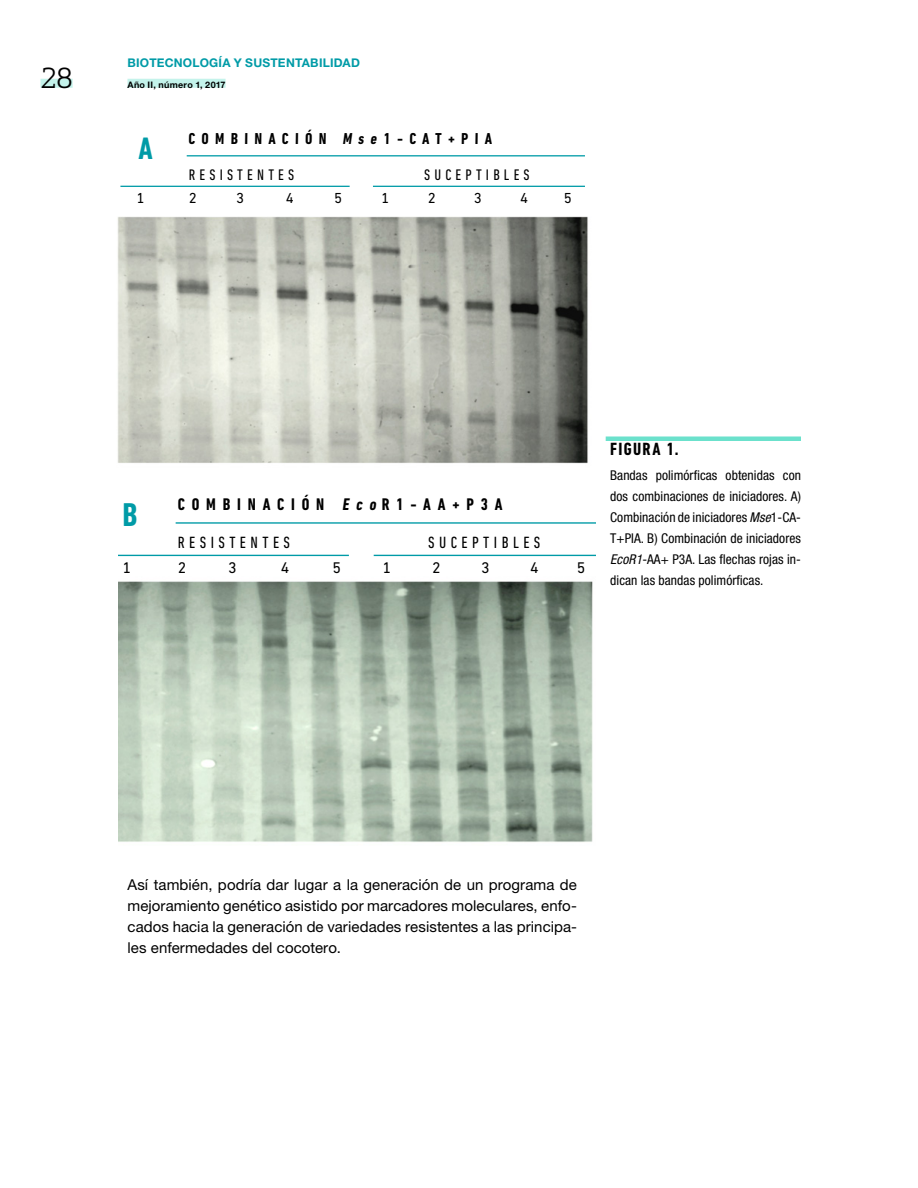
<style>
.page{position:relative;width:918px;height:1188px;background:#fff}
.page>*{position:absolute;margin:0;border:0;box-sizing:border-box;transform-origin:0 0}
.t1{font:700 condensed 33.6px "DIN Next LT Pro";color:#009ba7}
.t2{font:700 condensed 31.5px "DIN Next LT Pro";color:#009ba7}
.t3{font:27px "Apex Serif";color:#000}
.t4{font:700 condensed 18px "DIN Next LT Pro";letter-spacing:.07em;color:#000}
.t5{font:700 condensed 17.1px "DIN Next LT Pro";letter-spacing:.4em;color:#000}
.t6{font:condensed 16.65px "DIN Next LT Pro";letter-spacing:.27em;color:#000}
.t7{font:700 condensed 16.05px "DIN Next LT Pro";color:#000}
.t8{font:15.75px "DIN Next LT Pro";color:#000}
.t9{font:condensed 15.6px "DIN Next LT Pro";letter-spacing:.27em;color:#000}
.t10{font:15px/21px "Helvetica Neue LT Std";letter-spacing:.005em;color:#000;text-align:justify}
.t11{font:14.7px "DIN Next LT Pro";color:#000}
.t12{font:condensed 13.5px/21px "Helvetica Neue LT Std";letter-spacing:.005em;color:#000;text-align:justify}
.t13{font:700 12px "Helvetica Neue LT Std";letter-spacing:.02em;color:#009ba7}
.t14{font:700 9px "Helvetica Neue LT Std";letter-spacing:.03em;color:#000}
.s1{color:#fff}
.s2{font-style:italic}
</style>
<div class="page">
<div style="left:40px;top:79px;width:33px;height:9px;background:#c4f3eb"></div>
<div style="left:128px;top:79px;width:98px;height:9px;background:#c4f3eb"></div>
<img style="left:117px;top:216px;width:471px;height:248px">
<hr style="left:120px;top:186px;width:230px;height:1px;background:#009ba7">
<hr style="left:187px;top:155px;width:398px;height:1px;background:#009ba7">
<hr style="left:373px;top:186px;width:212px;height:1px;background:#009ba7">
<img style="left:119px;top:523px;width:477px;height:319px">
<hr style="left:119px;top:555px;width:230px;height:1px;background:#009ba7">
<hr style="left:176px;top:522px;width:420px;height:2px;background:#009ba7">
<hr style="left:374px;top:555px;width:222px;height:1px;background:#009ba7">
<div style="left:606px;top:436px;width:195px;height:5px;background:#6be1cc"></div>
<h3 class="t3" style="left:40px;top:60px;width:34px">28</h3>
<p class="t13" style="left:128px;top:55px;width:234px">BIOTECNOLOGÍA Y SUSTENTABILIDAD</p>
<p class="t14" style="left:128px;top:79px;width:100px">Año II, número 1, 2017</p>
<h2 class="t2" style="left:139px;top:131px;width:16px">A</h2>
<p class="t7" style="left:188px;top:129px;width:140px">COMBINACIÓN</p>
<p class="t7" style="left:358px;top:129px;width:136px"><span class="s1">SE</span>1-CAT+PIA</p>
<p class="t9" style="left:189px;top:165px;width:107px">RESISTENTES</p>
<p class="t9" style="left:424px;top:165px;width:107px">SUCEPTIBLES</p>
<p class="t7" style="left:342px;top:129px;width:38px">Mse</p>
<p class="t11" style="left:137px;top:189px;width:10px">1</p>
<p class="t11" style="left:189px;top:189px;width:10px">2</p>
<p class="t11" style="left:236px;top:189px;width:10px">3</p>
<p class="t11" style="left:286px;top:189px;width:10px">4</p>
<p class="t11" style="left:334px;top:189px;width:10px">5</p>
<p class="t11" style="left:381px;top:189px;width:10px">1</p>
<p class="t11" style="left:428px;top:189px;width:10px">2</p>
<p class="t11" style="left:474px;top:189px;width:10px">3</p>
<p class="t11" style="left:520px;top:189px;width:10px">4</p>
<p class="t11" style="left:564px;top:189px;width:10px">5</p>
<h1 class="t1" style="left:122px;top:496px;width:16px">B</h1>
<p class="t5" style="left:178px;top:495px;width:148px">COMBINACIÓN</p>
<p class="t5" style="left:342px;top:495px;width:162px">EcoR1-AA+P3A</p>
<p class="t6" style="left:178px;top:533px;width:114px">RESISTENTES</p>
<p class="t6" style="left:428px;top:533px;width:114px">SUCEPTIBLES</p>
<p class="t8" style="left:122px;top:558px;width:10px">1</p>
<p class="t8" style="left:178px;top:558px;width:10px">2</p>
<p class="t8" style="left:228px;top:558px;width:10px">3</p>
<p class="t8" style="left:281px;top:558px;width:10px">4</p>
<p class="t8" style="left:332px;top:558px;width:10px">5</p>
<p class="t8" style="left:382px;top:558px;width:10px">1</p>
<p class="t8" style="left:432px;top:558px;width:10px">2</p>
<p class="t8" style="left:481px;top:558px;width:10px">3</p>
<p class="t8" style="left:530px;top:558px;width:10px">4</p>
<p class="t8" style="left:577px;top:558px;width:10px">5</p>
<p class="t4" style="left:610px;top:438px;width:70px">FIGURA 1.</p>
<p class="t12" style="left:610px;top:465px;width:192px">Bandas polimórficas obtenidas con dos combinaciones de iniciadores. A)<br>Combinación de iniciadores <span class="s2">Mse</span>1-CA-T+PIA. B) Combinación de iniciadores <span class="s2">EcoR1</span>-AA+ P3A. Las flechas rojas in&shy;dican las bandas polimórficas.</p>
<p class="t10" style="left:128px;top:873px;width:451px">Así también, podría dar lugar a la generación de un programa de mejoramiento genético asistido por marcadores moleculares, enfo&shy;cados hacia la generación de variedades resistentes a las principa&shy;les enfermedades del cocotero.</p>
</div>
